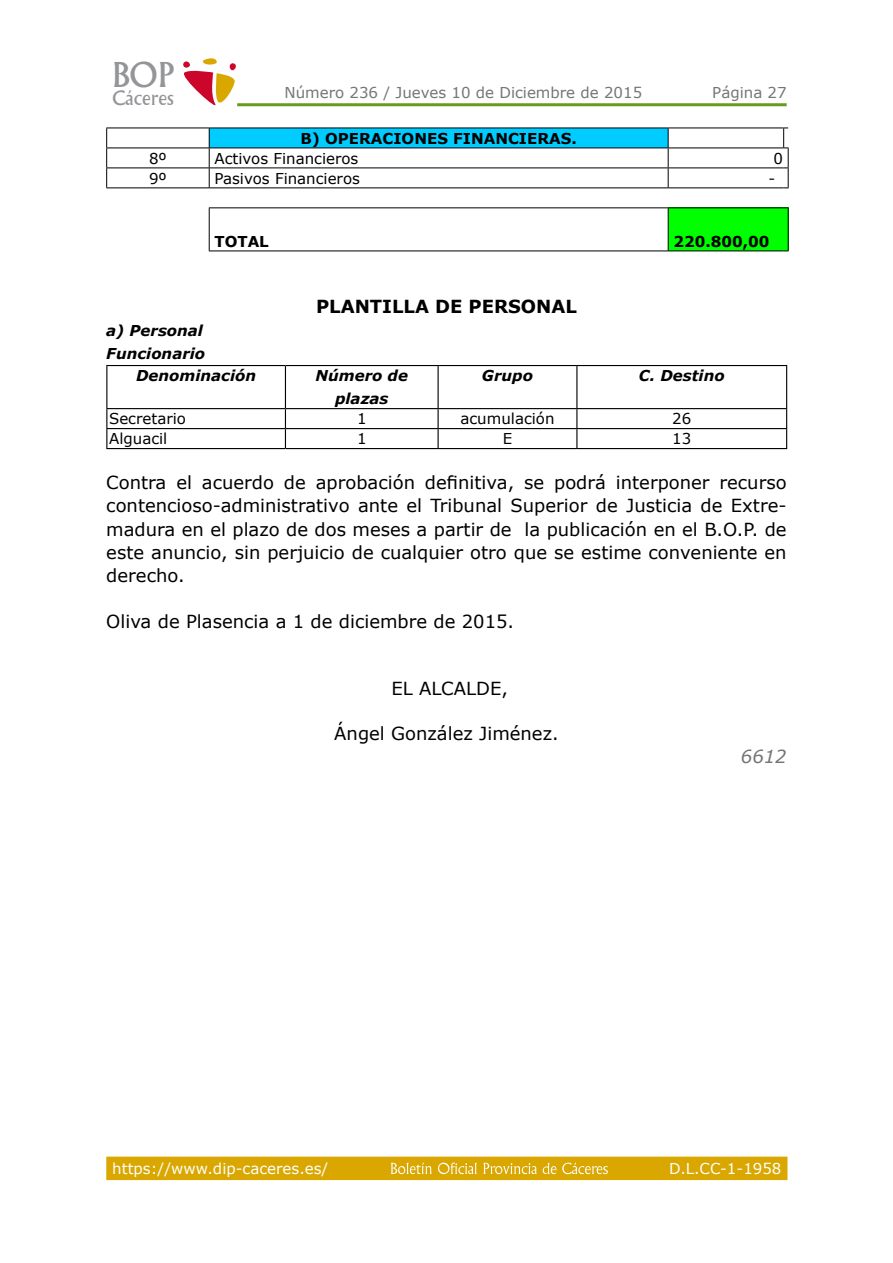
<style>
.page{position:relative;width:893px;height:1263px;background:#fff}
.page>*{position:absolute;margin:0;border:0;box-sizing:border-box;transform-origin:0 0}
.t1{font:33.3px "Albertus";color:#939598}
.t2{font:19.2px "Albertus";color:#939598}
.t3{font:18px/23.1px "Verdana";color:#000;text-align:justify}
.t4{font:700 18px "Verdana";color:#000}
.t5{font:italic 18px "Verdana";color:#757477}
.t6{font:15px "Verdana";color:#000}
.t7{font:italic 700 15px/23.1px "Verdana";color:#000;text-align:center}
.t8{font:15px "Verdana";color:#757477}
.t9{font:15px "Verdana";color:#fff}
.t10{font:700 15px "Verdana";color:#000}
</style>
<div class="page">
<hr style="left:239px;top:103px;width:546px;height:3px;background:#679b1c">
<svg style="left:183px;top:58px;width:52px;height:48px"></svg>
<svg style="left:106px;top:1156px;width:681px;height:24px;background:#dbac0f"></svg>
<div style="left:209px;top:128px;width:459px;height:20px;background:#0cf"></div>
<div style="left:668px;top:208px;width:120px;height:43px;background:#0f0"></div>
<hr style="left:106px;top:128px;width:103px;height:1px;background:#000">
<hr style="left:209px;top:128px;width:459px;height:1px;background:#000">
<hr style="left:668px;top:128px;width:116px;height:1px;background:#000">
<hr style="left:106px;top:148px;width:103px;height:1px;background:#000">
<hr style="left:209px;top:148px;width:459px;height:1px;background:#000">
<hr style="left:668px;top:148px;width:116px;height:1px;background:#000">
<svg style="left:106px;top:128px;width:1px;height:59px"></svg>
<svg style="left:209px;top:128px;width:1px;height:59px"></svg>
<svg style="left:668px;top:128px;width:1px;height:59px"></svg>
<hr style="left:106px;top:168px;width:103px;height:1px;background:#000">
<hr style="left:209px;top:168px;width:459px;height:1px;background:#000">
<hr style="left:668px;top:168px;width:116px;height:1px;background:#000">
<hr style="left:106px;top:187px;width:103px;height:1px;background:#000">
<hr style="left:209px;top:187px;width:459px;height:1px;background:#000">
<hr style="left:668px;top:187px;width:116px;height:1px;background:#000">
<svg style="left:783px;top:128px;width:6px;height:60px"></svg>
<hr style="left:209px;top:207px;width:459px;height:1px;background:#000">
<hr style="left:668px;top:207px;width:116px;height:1px;background:#000">
<hr style="left:209px;top:251px;width:459px;height:1px;background:#000">
<hr style="left:668px;top:251px;width:116px;height:1px;background:#000">
<hr style="left:209px;top:208px;width:1px;height:43px;background:#000">
<hr style="left:668px;top:208px;width:1px;height:43px;background:#000">
<hr style="left:788px;top:208px;width:1px;height:43px;background:#000">
<hr style="left:106px;top:366px;width:1px;height:42px;background:#000">
<hr style="left:285px;top:366px;width:1px;height:42px;background:#000">
<hr style="left:437px;top:366px;width:2px;height:42px;background:#000">
<hr style="left:576px;top:366px;width:1px;height:42px;background:#000">
<hr style="left:106px;top:365px;width:179px;height:1px;background:#000">
<hr style="left:285px;top:365px;width:153px;height:1px;background:#000">
<hr style="left:438px;top:365px;width:139px;height:1px;background:#000">
<hr style="left:577px;top:365px;width:210px;height:1px;background:#000">
<hr style="left:786px;top:366px;width:1px;height:42px;background:#000">
<hr style="left:106px;top:408px;width:179px;height:1px;background:#000">
<hr style="left:285px;top:408px;width:153px;height:1px;background:#000">
<hr style="left:438px;top:408px;width:139px;height:1px;background:#000">
<hr style="left:577px;top:408px;width:210px;height:1px;background:#000">
<hr style="left:106px;top:428px;width:179px;height:1px;background:#000">
<hr style="left:285px;top:428px;width:153px;height:1px;background:#000">
<hr style="left:438px;top:428px;width:139px;height:1px;background:#000">
<hr style="left:577px;top:428px;width:210px;height:1px;background:#000">
<hr style="left:106px;top:448px;width:179px;height:1px;background:#000">
<hr style="left:285px;top:448px;width:153px;height:1px;background:#000">
<hr style="left:438px;top:448px;width:139px;height:1px;background:#000">
<hr style="left:577px;top:448px;width:210px;height:1px;background:#000">
<svg style="left:106px;top:409px;width:1px;height:39px"></svg>
<svg style="left:285px;top:409px;width:1px;height:39px"></svg>
<svg style="left:437px;top:409px;width:2px;height:39px"></svg>
<svg style="left:576px;top:409px;width:1px;height:39px"></svg>
<svg style="left:786px;top:409px;width:1px;height:39px"></svg>
<h1 class="t1" style="left:113px;top:56px;width:63px">BOP</h1>
<p class="t2" style="left:113px;top:87px;width:63px">Cáceres</p>
<p class="t8" style="left:284px;top:82px;width:359px">Número 236 / Jueves 10 de Diciembre de 2015</p>
<p class="t8" style="left:712px;top:82px;width:76px">Página 27</p>
<p class="t10" style="left:300px;top:128px;width:278px">B) OPERACIONES FINANCIERAS.</p>
<p class="t6" style="left:149px;top:148px;width:19px">8º</p>
<p class="t6" style="left:214px;top:148px;width:145px">Activos Financieros</p>
<p class="t6" style="left:773px;top:148px;width:11px">0</p>
<p class="t6" style="left:149px;top:168px;width:19px">9º</p>
<p class="t6" style="left:214px;top:168px;width:147px">Pasivos Financieros</p>
<p class="t6" style="left:768px;top:168px;width:8px">-</p>
<p class="t10" style="left:214px;top:231px;width:56px">TOTAL</p>
<p class="t10" style="left:673px;top:231px;width:98px">220.800,00</p>
<p class="t4" style="left:316px;top:293px;width:262px">PLANTILLA DE PERSONAL</p>
<p class="t7" style="left:106px;top:319px;width:98px">a) Personal</p>
<p class="t7" style="left:106px;top:342px;width:100px">Funcionario</p>
<p class="t7" style="left:136px;top:364px;width:121px">Denominación</p>
<p class="t7" style="left:315px;top:364px;width:94px">Número de plazas</p>
<p class="t7" style="left:482px;top:364px;width:53px">Grupo</p>
<p class="t7" style="left:639px;top:364px;width:87px">C. Destino</p>
<p class="t6" style="left:109px;top:409px;width:78px">Secretario</p>
<p class="t6" style="left:357px;top:409px;width:11px">1</p>
<p class="t6" style="left:460px;top:409px;width:96px">acumulación</p>
<p class="t6" style="left:672px;top:409px;width:21px">26</p>
<p class="t6" style="left:109px;top:429px;width:60px">Alguacil</p>
<p class="t6" style="left:357px;top:429px;width:11px">1</p>
<p class="t6" style="left:503px;top:429px;width:11px">E</p>
<p class="t6" style="left:672px;top:429px;width:21px">13</p>
<p class="t3" style="left:106px;top:471px;width:682px">Contra el acuerdo de aprobación definitiva, se podrá interponer recurso contencioso-administrativo ante el Tribunal Superior de Justicia de Extre&shy;madura en el plazo de dos meses a partir de la publicación en el B.O.P. de este anuncio, sin perjuicio de cualquier otro que se estime conveniente en derecho.</p>
<p class="t3" style="left:106px;top:610px;width:409px">Oliva de Plasencia a 1 de diciembre de 2015.</p>
<p class="t3" style="left:391px;top:677px;width:118px">EL ALCALDE,</p>
<p class="t3" style="left:334px;top:721px;width:226px">Ángel González Jiménez.</p>
<p class="t5" style="left:741px;top:744px;width:47px">6612</p>
<p class="t9" style="left:112px;top:1158px;width:218px">https://www.dip-caceres.es/</p>
<p class="t9" style="left:669px;top:1158px;width:114px">D.L.CC-1-1958</p>
</div>
